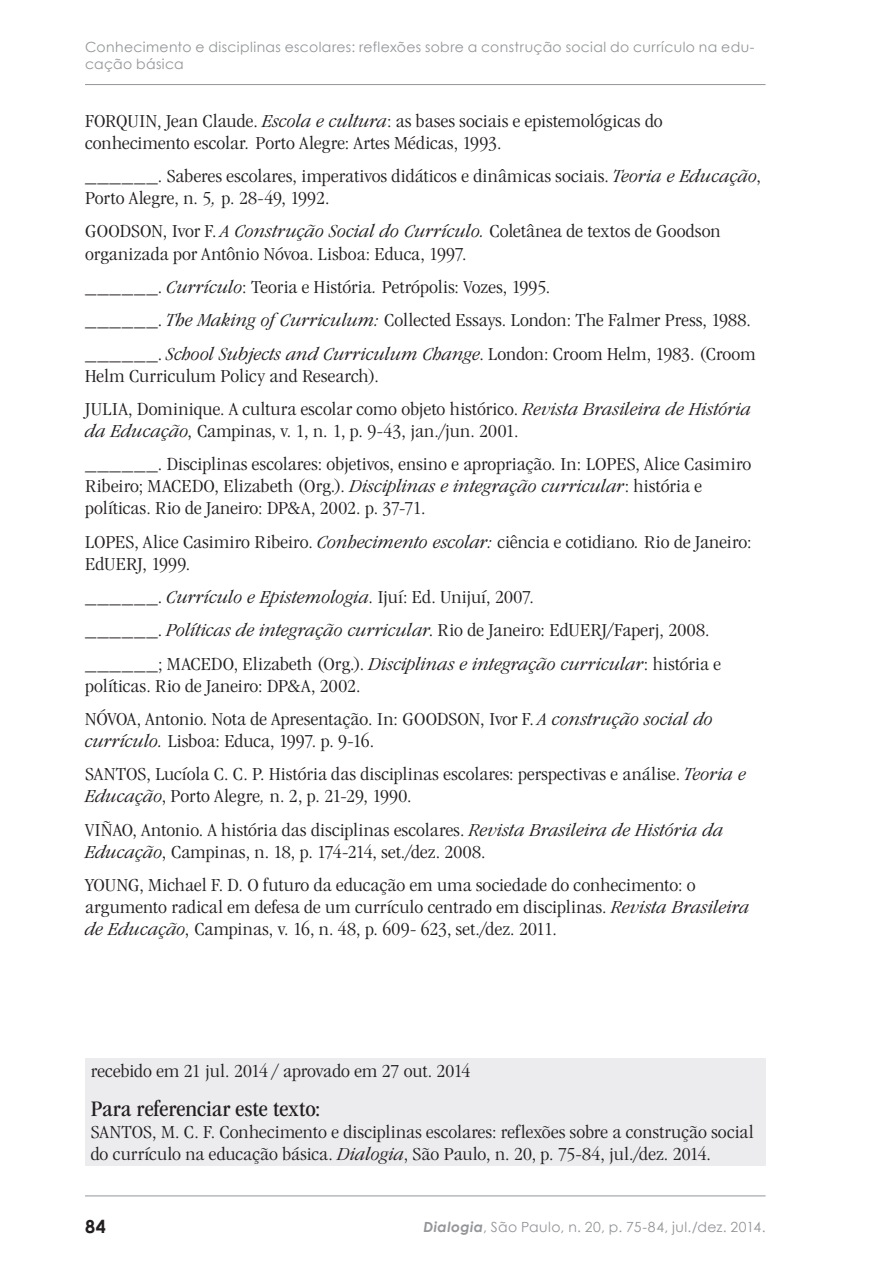
<style>
.page{position:relative;width:879px;height:1276px;background:#fff}
.page>*{position:absolute;margin:0;border:0;box-sizing:border-box;transform-origin:0 0}
.Di_Tabela_-_titulo{font:condensed 23px "ITC Garamond Std";color:#231f20;scale:1.1 1}
.Di_Referencias{font:300 condensed 19px/22px "ITC Garamond Std";letter-spacing:.005em;color:#231f20;scale:1.2 1}
.t1{font:700 18px "Century Gothic";color:#231f20}
.t2{font:14px/16.8px "Century Gothic";letter-spacing:.025em;color:#939598}
.s1{font-style:italic}
.s2{font-weight:700;font-style:italic}
</style>
<div class="page">
<hr style="left:85px;top:1195px;width:680px;height:1px;background:#939598">
<hr style="left:85px;top:84px;width:680px;height:1px;background:#939598">
<div style="left:85px;top:1057px;width:680px;height:108px;background:#ececee"></div>
<p class="t2" style="left:85px;top:38px;width:671px">Conhecimento e disciplinas escolares: reflexões sobre a construção social do currículo na edu&shy;cação básica</p>
<p class="Di_Referencias" style="left:85px;top:110px;width:483px">FORQUIN, Jean Claude. <span class="s1">Escola e cultura</span>: as bases sociais e epistemológicas do conhecimento escolar<span class="s1">.</span> Porto Alegre: Artes Médicas, 1993.</p>
<p class="Di_Referencias" style="left:85px;top:165px;width:564px">______. Saberes escolares, imperativos didáticos e dinâmicas sociais. <span class="s1">Teoria e Educação</span>,<br>Porto Alegre, n. 5<span class="s1">,</span> p. 28-49, 1992.</p>
<p class="Di_Referencias" style="left:85px;top:221px;width:531px">GOODSON, Ivor F. <span class="s1">A Construção Social do Currículo.</span> Coletânea de textos de Goodson organizada por Antônio Nóvoa. Lisboa: Educa, 1997.</p>
<p class="Di_Referencias" style="left:85px;top:276px;width:389px">______. <span class="s1">Currículo</span>: Teoria e História<span class="s1">.</span> Petrópolis: Vozes, 1995.</p>
<p class="Di_Referencias" style="left:85px;top:309px;width:556px">______. <span class="s1">The Making of Curriculum:</span> Collected Essays. London: The Falmer Press, 1988.</p>
<p class="Di_Referencias" style="left:85px;top:343px;width:560px">______. <span class="s1">School Subjects and Curriculum Change</span>. London: Croom Helm, 1983. (Croom<br>Helm Curriculum Policy and Research).</p>
<p class="Di_Referencias" style="left:85px;top:398px;width:557px">JULIA, Dominique. A cultura escolar como objeto histórico. <span class="s1">Revista Brasileira de História da Educação</span>, Campinas, v. 1, n. 1, p. 9-43, jan./jun. 2001.</p>
<p class="Di_Referencias" style="left:85px;top:453px;width:557px">______. Disciplinas escolares: objetivos, ensino e apropriação. In: LOPES, Alice Casimiro<br>Ribeiro; MACEDO, Elizabeth (Org.). <span class="s1">Disciplinas e integração curricular</span>: história e políticas. Rio de Janeiro: DP&amp;A, 2002. p. 37-71.</p>
<p class="Di_Referencias" style="left:85px;top:531px;width:557px">LOPES, Alice Casimiro Ribeiro. <span class="s1">Conhecimento escolar:</span> ciência e cotidiano<span class="s1">.</span> Rio de Janeiro:<br>EdUERJ, 1999.</p>
<p class="Di_Referencias" style="left:85px;top:586px;width:375px">______. <span class="s1">Currículo e Epistemologia</span>. Ijuí: Ed. Unijuí, 2007.</p>
<p class="Di_Referencias" style="left:85px;top:619px;width:522px">______. <span class="s1">Políticas de integração curricular</span>. Rio de Janeiro: EdUERJ/Faperj, 2008.</p>
<p class="Di_Referencias" style="left:85px;top:653px;width:531px">______; MACEDO, Elizabeth (Org.). <span class="s1">Disciplinas e integração curricular</span>: história e políticas. Rio de Janeiro: DP&amp;A, 2002.</p>
<p class="Di_Referencias" style="left:85px;top:708px;width:525px">NÓVOA, Antonio. Nota de Apresentação. In: GOODSON, Ivor F. <span class="s1">A construção social do currículo.</span> Lisboa: Educa, 1997. p. 9-16.</p>
<p class="Di_Referencias" style="left:85px;top:763px;width:552px">SANTOS, Lucíola C. C. P. História das disciplinas escolares: perspectivas e análise. <span class="s1">Teoria e<br>Educação</span>, Porto Alegre<span class="s1">,</span> n. 2, p. 21-29, 1990.</p>
<p class="Di_Referencias" style="left:85px;top:819px;width:533px">VIÑAO, Antonio. A história das disciplinas escolares. <span class="s1">Revista Brasileira de História da<br>Educação</span>, Campinas, n. 18, p. 174-214, set./dez. 2008.</p>
<p class="Di_Referencias" style="left:85px;top:874px;width:555px">YOUNG, Michael F. D. O futuro da educação em uma sociedade do conhecimento: o argumento radical em defesa de um currículo centrado em disciplinas. <span class="s1">Revista Brasileira de Educação</span>, Campinas, v. 16, n. 48, p. 609- 623, set./dez. 2011.</p>
<p class="Di_Referencias" style="left:91px;top:1060px;width:318px">recebido em 21 jul. 2014 / aprovado em 27 out. 2014</p>
<p class="Di_Tabela_-_titulo" style="left:91px;top:1095px;width:210px">Para referenciar este texto:</p>
<p class="Di_Referencias" style="left:91px;top:1120px;width:554px">SANTOS, M. C. F. Conhecimento e disciplinas escolares: reflexões sobre a construção social do currículo na educação básica. <span class="s1">Dialogia</span>, São Paulo, n. 20, p. 75-84, jul./dez. 2014.</p>
<p class="t1" style="left:85px;top:1215px;width:22px">84</p>
<p class="t2" style="left:423px;top:1218px;width:343px"><span class="s2">Dialogia</span>, São Paulo, n. 20, p. 75-84, jul./dez. 2014.</p>
</div>
